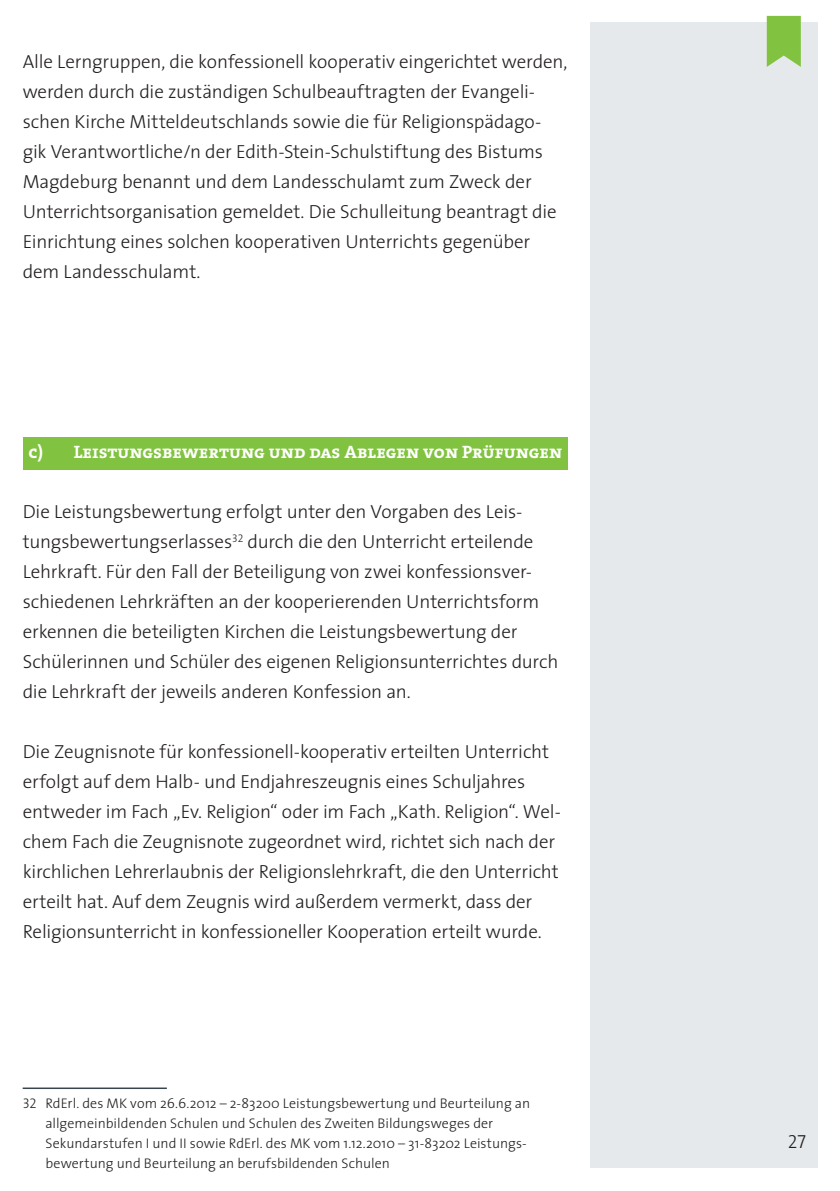
<style>
.page{position:relative;width:840px;height:1191px;background:#fff}
.page>*{position:absolute;margin:0;border:0;box-sizing:border-box;transform-origin:0 0}
.t1{font:300 19px/30px "The Sans";letter-spacing:-.01em;color:#231f20}
.t2{font:19px "The Sans Light Caps";color:#231f20}
.t3{font:18px "The Serif Bold Caps";color:#fff}
.t4{font:300 14px/20px "The Sans";color:#231f20}
.s1{font-family:"The Sans Light Caps";font-weight:400}
</style>
<div class="page">
<div style="left:590px;top:23px;width:226px;height:1145px;background:#e5e9eb"></div>
<svg style="left:766px;top:16px;width:34px;height:51px;background:#8ec857"></svg>
<div style="left:23px;top:437px;width:544px;height:32px;background:#81c340"></div>
<hr style="left:23px;top:1087px;width:144px;height:2px;background:#38454d">
<p class="t1" style="left:23px;top:46px;width:546px">Alle Lerngruppen, die konfessionell kooperativ eingerichtet werden, werden durch die zuständigen Schulbeauftragten der Evangeli&shy;schen Kirche Mitteldeutschlands sowie die für Religionspädago&shy;gik Verantwortliche/n der Edith-Stein-Schulstiftung des Bistums Magdeburg benannt und dem Landesschulamt zum Zweck der Unterrichtsorganisation gemeldet. Die Schulleitung beantragt die Einrichtung eines solchen kooperativen Unterrichts gegenüber dem Landesschulamt.</p>
<p class="t3" style="left:28px;top:437px;width:535px">c) Leistungsbewertung und das Ablegen von Prüfungen</p>
<p class="t1" style="left:23px;top:496px;width:537px">Die Leistungsbewertung erfolgt unter den Vorgaben des Leis&shy;tungsbewertungserlasses<sup>32</sup> durch die den Unterricht erteilende Lehrkraft. Für den Fall der Beteiligung von zwei konfessionsver&shy;schiedenen Lehrkräften an der kooperierenden Unterrichtsform erkennen die beteiligten Kirchen die Leistungsbewertung der Schülerinnen und Schüler des eigenen Religionsunterrichtes durch die Lehrkraft der jeweils anderen Konfession an.</p>
<p class="t1" style="left:23px;top:736px;width:539px">Die Zeugnisnote für konfessionell-kooperativ erteilten Unterricht erfolgt auf dem Halb- und Endjahreszeugnis eines Schuljahres entweder im Fach „Ev. Religion“ oder im Fach „Kath. Religion“. Wel&shy;chem Fach die Zeugnisnote zugeordnet wird, richtet sich nach der kirchlichen Lehrerlaubnis der Religionslehrkraft, die den Unterricht erteilt hat. Auf dem Zeugnis wird außerdem vermerkt, dass der Religionsunterricht in konfessioneller Kooperation erteilt wurde.</p>
<p class="t4" style="left:45px;top:1093px;width:486px;text-indent:-23px"><span class="s1">32</span> RdErl. des MK vom 26.6.2012 – 2-83200 Leistungsbewertung und Beurteilung an allgemeinbildenden Schulen und Schulen des Zweiten Bildungsweges der Sekundarstufen I und II sowie RdErl. des MK vom 1.12.2010 – 31-83202 Leistungs&shy;bewertung und Beurteilung an berufsbildenden Schulen</p>
<p class="t2" style="left:787px;top:1131px;width:20px">27</p>
</div>
